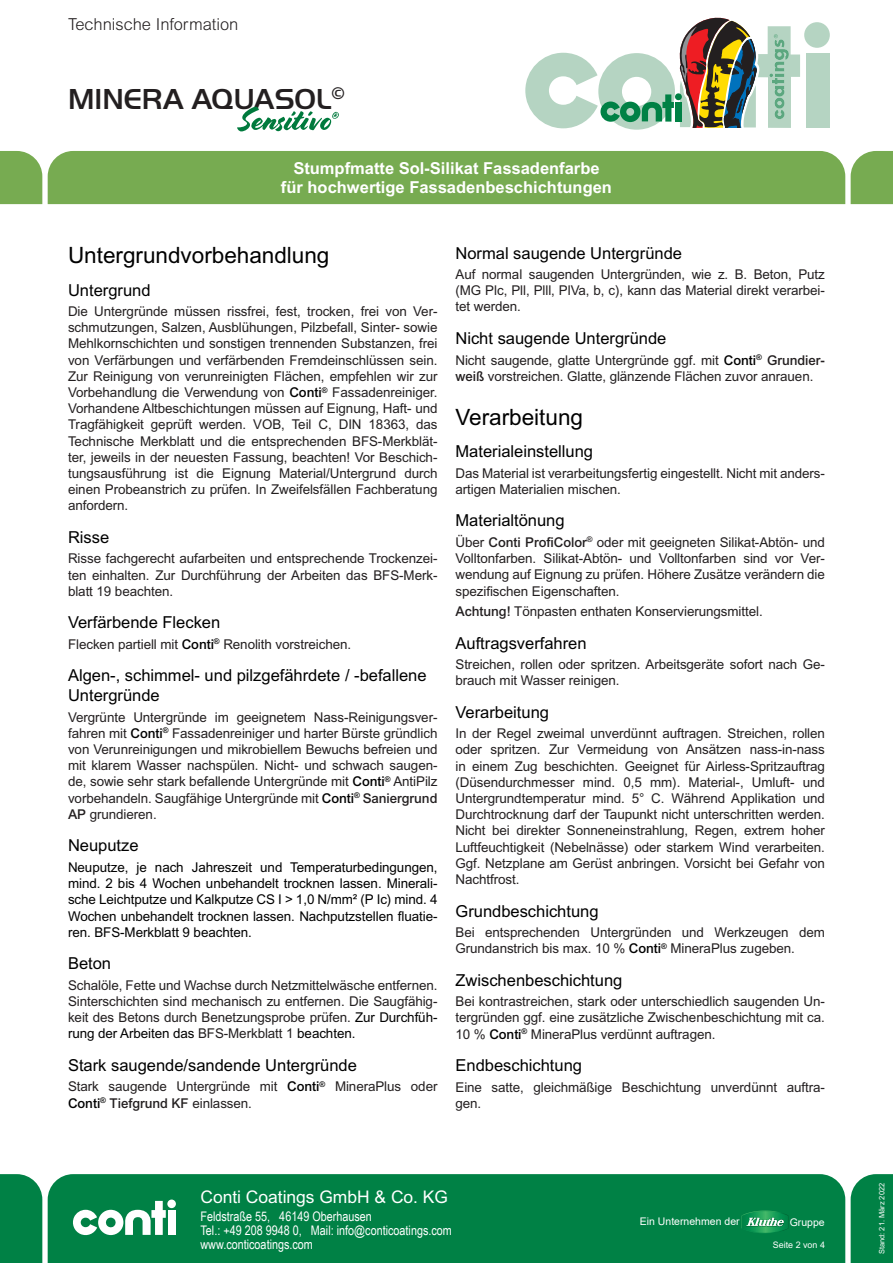
<style>
.page{position:relative;width:893px;height:1263px;background:#fff}
.page>*{position:absolute;margin:0;border:0;box-sizing:border-box;transform-origin:0 0}
.t1{font:500 30px "Handel Got D";color:#231f20}
.Oberpunkt{font:22.5px "Arial MT Std";color:#000}
.t2{font:17.4px "Arial MT Std";color:#fff}
.Unterpunkt{font:16.5px/19.8px "Arial MT Std";color:#000}
.t3{font:700 16.5px/19.8px "Arial MT Std";color:#fff;text-align:center}
.t4{font:300 16.5px "Arial MT Std";color:#231f20}
.Textblock{font:13.5px/16.2px "Arial MT Std";letter-spacing:-.005em;color:#231f20;text-align:justify}
.Textblock-2{font:13.5px/16.2px "Arial MT Std";letter-spacing:-.005em;color:#000;text-align:justify}
.t5{font:13.2px/13.6px "Arial Narrow";color:#fff}
.t6{font:10.5px "Arial";color:#fff}
.t7{font:9px "Arial MT Std";color:#fff}
.t8{font:7.5px "Arial MT Std";color:#fff}
.s1{font-weight:500;color:#000}
.s2{font-weight:500}
.s3{color:#000}
</style>
<div class="page">
<div style="left:0;top:1174px;width:42px;height:89px;background:#008145"></div>
<div style="left:851px;top:1174px;width:42px;height:89px;background:#008145"></div>
<div style="left:48px;top:1174px;width:797px;height:89px;background:#008145"></div>
<svg style="left:742px;top:1211px;width:47px;height:22px"></svg>
<svg style="left:73px;top:1201px;width:93px;height:34px"></svg>
<div style="left:168px;top:1210px;width:7px;height:25px;background:#fff"></div>
<div style="left:167px;top:1199px;width:9px;height:9px;background:#fff;border-radius:50%"></div>
<div style="left:806px;top:54px;width:23px;height:74px;background:#b5d4c2"></div>
<div style="left:804px;top:22px;width:26px;height:26px;background:#b5d4c2;border-radius:50%"></div>
<svg style="left:525px;top:17px;width:275px;height:113px"></svg>
<div style="left:48px;top:151px;width:797px;height:53px;background:#77ab51"></div>
<div style="left:851px;top:151px;width:42px;height:53px;background:#77ab51"></div>
<div style="left:0;top:151px;width:42px;height:53px;background:#77ab51"></div>
<svg style="left:237px;top:107px;width:102px;height:24px"></svg>
<p class="t4" style="left:68px;top:15px;width:172px">Technische Information</p>
<h1 class="t1" style="left:68px;top:82px;width:278px">MINERA AQUASOL<sup>®</sup></h1>
<p class="t3" style="left:281px;top:158px;width:332px">Stumpfmatte Sol-Silikat Fassadenfarbe für hochwertige Fassadenbeschichtungen</p>
<p class="Oberpunkt" style="left:68px;top:242px;width:263px">Untergrundvorbehandlung</p>
<p class="Unterpunkt" style="left:68px;top:280px;width:84px">Untergrund</p>
<p class="Textblock" style="left:68px;top:303px;width:371px">Die Untergründe müssen rissfrei, fest, trocken, frei von Ver&shy;schmutzungen, Salzen, Ausblühungen, Pilzbefall, Sinter- sowie Mehlkornschichten und sonstigen trennenden Substanzen, frei von Verfärbungen und verfärbenden Fremdeinschlüssen sein.<br>Zur Reinigung von verunreinigten Flächen, empfehlen wir zur Vorbehandlung die Verwendung von <span class="s1">Conti</span><sup>®</sup> Fassadenreiniger.<br>Vorhandene Altbeschichtungen müssen auf Eignung, Haft- und Tragfähigkeit geprüft werden. VOB, Teil C, DIN 18363, das Technische Merkblatt und die entsprechenden BFS-Merkblät&shy;ter, jeweils in der neuesten Fassung, beachten! Vor Beschich&shy;tungsausführung ist die Eignung Material/Untergrund durch einen Probeanstrich zu prüfen. In Zweifelsfällen Fachberatung anfordern.</p>
<p class="Unterpunkt" style="left:68px;top:527px;width:43px">Risse</p>
<p class="Textblock" style="left:68px;top:550px;width:371px">Risse fachgerecht aufarbeiten und entsprechende Trockenzei&shy;ten einhalten. Zur Durchführung der Arbeiten das BFS-Merk&shy;blatt 19 beachten.</p>
<p class="Unterpunkt" style="left:68px;top:613px;width:154px">Verfärbende Flecken</p>
<p class="Textblock" style="left:68px;top:636px;width:285px">Flecken partiell mit <span class="s1">Conti</span><sup>®</sup> Renolith vorstreichen.</p>
<p class="Unterpunkt" style="left:68px;top:666px;width:360px">Algen-, schimmel- und pilzgefährdete / -befallene<br>Untergründe</p>
<p class="Textblock" style="left:68px;top:709px;width:371px">Vergrünte Untergründe im geeignetem Nass-Reinigungsver&shy;fahren mit <span class="s1">Conti</span><sup>®</sup> Fassadenreiniger und harter Bürste gründlich von Verunreinigungen und mikrobiellem Bewuchs befreien und mit klarem Wasser nachspülen. Nicht- und schwach saugen&shy;de, sowie sehr stark befallende Untergründe mit <span class="s1">Conti</span><sup>®</sup> AntiPilz vorbehandeln. Saugfähige Untergründe mit <span class="s1">Conti</span><sup>®</sup> <span class="s2">Saniergrund AP</span> grundieren.</p>
<p class="Unterpunkt" style="left:68px;top:836px;width:72px">Neuputze</p>
<p class="Textblock-2" style="left:68px;top:859px;width:371px">Neuputze, je nach Jahreszeit und Temperaturbedingungen, mind. 2 bis 4 Wochen unbehandelt trocknen lassen. Minerali&shy;sche Leichtputze und Kalkputze CS I &gt; 1,0 N/mm² (P Ic) mind. 4<br>Wochen unbehandelt trocknen lassen. Nachputzstellen fluatie&shy;ren. BFS-Merkblatt 9 beachten.</p>
<p class="Unterpunkt" style="left:68px;top:953px;width:45px">Beton</p>
<p class="Textblock" style="left:68px;top:977px;width:371px">Schalöle, Fette und Wachse durch Netzmittelwäsche entfernen.<br>Sinterschichten sind mechanisch zu entfernen. Die Saugfähig&shy;keit des Betons durch Benetzungsprobe prüfen. <span class="s3">Zur Durchfüh&shy;rung der Arbeiten das</span> BFS-Merkblatt 1 <span class="s3">beachten.</span></p>
<p class="Unterpunkt" style="left:68px;top:1055px;width:290px">Stark saugende/sandende Untergründe</p>
<p class="Textblock" style="left:68px;top:1078px;width:371px">Stark saugende Untergründe mit <span class="s1">Conti</span><sup>®</sup> MineraPlus oder<br><span class="s1">Conti</span><sup>®</sup> <span class="s2">Tiefgrund KF</span> einlassen.</p>
<p class="Unterpunkt" style="left:455px;top:243px;width:228px">Normal saugende Untergründe</p>
<p class="Textblock" style="left:455px;top:266px;width:371px">Auf normal saugenden Untergründen, wie z. B. Beton, Putz (MG Plc, Pll, Plll, PlVa, b, c), kann das Material direkt verarbei&shy;tet werden.</p>
<p class="Unterpunkt" style="left:455px;top:328px;width:212px">Nicht saugende Untergründe</p>
<p class="Textblock" style="left:455px;top:352px;width:371px">Nicht saugende, glatte Untergründe ggf. mit <span class="s1">Conti</span><sup>®</sup> <span class="s2">Grundier&shy;weiß</span> vorstreichen. Glatte, glänzende Flächen zuvor anrauen.</p>
<p class="Oberpunkt" style="left:455px;top:404px;width:129px">Verarbeitung</p>
<p class="Unterpunkt" style="left:455px;top:441px;width:139px">Materialeinstellung</p>
<p class="Textblock" style="left:455px;top:465px;width:371px">Das Material ist verarbeitungsfertig eingestellt. Nicht mit anders&shy;artigen Materialien mischen.</p>
<p class="Unterpunkt" style="left:455px;top:511px;width:111px">Materialtönung</p>
<p class="Textblock" style="left:455px;top:534px;width:371px">Über <span class="s2">Conti ProfiColor</span><sup>®</sup> oder mit geeigneten Silikat-Abtön- und Volltonfarben. Silikat-Abtön- und Volltonfarben sind vor Ver&shy;wendung auf Eignung zu prüfen. Höhere Zusätze verändern die spezifischen Eigenschaften.</p>
<p class="Textblock" style="left:455px;top:603px;width:309px"><span class="s2">Achtung!</span> Tönpasten enthaten Konservierungsmittel.</p>
<p class="Unterpunkt" style="left:455px;top:633px;width:133px">Auftragsverfahren</p>
<p class="Textblock" style="left:455px;top:656px;width:371px">Streichen, rollen oder spritzen. Arbeitsgeräte sofort nach Ge&shy;brauch mit Wasser reinigen.</p>
<p class="Unterpunkt" style="left:455px;top:702px;width:95px">Verarbeitung</p>
<p class="Textblock" style="left:455px;top:725px;width:371px">In der Regel zweimal unverdünnt auftragen. Streichen, rollen oder spritzen. Zur Vermeidung von Ansätzen nass-in-nass in einem Zug beschichten. Geeignet für Airless-Spritzauftrag (Düsendurchmesser mind. 0,5 mm). Material-, Umluft- und Untergrundtemperatur mind. 5° C. Während Applikation und Durchtrocknung darf der Taupunkt nicht unterschritten werden.<br>Nicht bei direkter Sonneneinstrahlung, Regen, extrem hoher Luftfeuchtigkeit (Nebelnässe) oder starkem Wind verarbeiten.<br>Ggf. Netzplane am Gerüst anbringen. Vorsicht bei Gefahr von Nachtfrost.</p>
<p class="Unterpunkt" style="left:455px;top:901px;width:145px">Grundbeschichtung</p>
<p class="Textblock" style="left:455px;top:924px;width:371px">Bei entsprechenden Untergründen und Werkzeugen dem<br>Grundanstrich bis max. 10 % <span class="s1">Conti</span><sup>®</sup> MineraPlus zugeben.</p>
<p class="Unterpunkt" style="left:455px;top:970px;width:168px">Zwischenbeschichtung</p>
<p class="Textblock" style="left:455px;top:993px;width:371px">Bei kontrastreichen, stark oder unterschiedlich saugenden Un&shy;tergründen ggf. eine zusätzliche Zwischenbeschichtung mit ca.<br>10 % <span class="s1">Conti</span><sup>®</sup> MineraPlus verdünnt auftragen.</p>
<p class="Unterpunkt" style="left:455px;top:1055px;width:128px">Endbeschichtung</p>
<p class="Textblock" style="left:455px;top:1079px;width:371px">Eine satte, gleichmäßige Beschichtung unverdünnt auftra&shy;gen.</p>
<p class="t2" style="left:200px;top:1186px;width:249px">Conti Coatings GmbH &amp; Co. KG</p>
<p class="t5" style="left:200px;top:1209px;width:253px">Feldstraße 55, 46149 Oberhausen<br>Tel.: +49 208 9948 0, Mail: info@conticoatings.com www.conticoatings.com</p>
<p class="t6" style="left:640px;top:1214px;width:101px">Ein Unternehmen der</p>
<p class="t6" style="left:790px;top:1215px;width:37px">Gruppe</p>
<p class="t7" style="left:773px;top:1240px;width:54px">Seite 2 von 4</p>
<p class="t8" style="left:877px;top:1254px;width:72px;rotate:-90deg">Stand: 21. März 2022</p>
</div>
